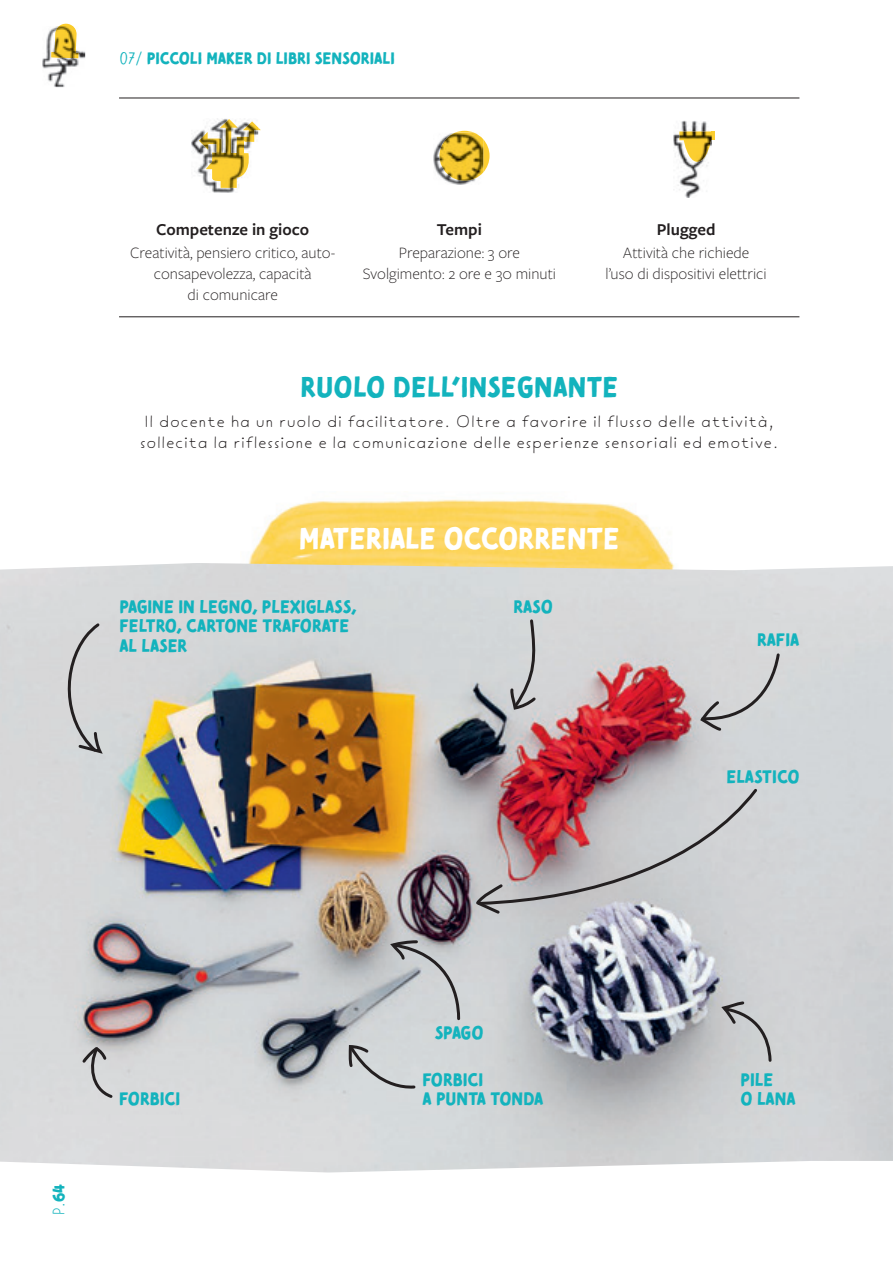
<style>
.page{position:relative;width:893px;height:1263px;background:#fff}
.page>*{position:absolute;margin:0;border:0;box-sizing:border-box;transform-origin:0 0}
.t1{font:30px "Tomarik Brush";color:#fff}
.t2{font:28.5px "Tomarik Brush";letter-spacing:.01em;color:#13b3bd}
.t3{font:18px/19.5px "Tomarik Brush";color:#13b3bd}
.t4{font:600 17.25px "Freight Sans Pro";color:#231f20}
.t5{font:300 16.5px/21px "Freight Sans Pro";color:#231f20;text-align:center}
.t6{font:16.5px/21px "Tomarik Extrovert";color:#231f20}
.t7{font:16.5px "Tomarik Brush";color:#13b3bd}
.t8{font:16.5px "Tomarik Extrovert";color:#13b3bd}
.s1{font-family:"Tomarik Introvert"}
.s2{font-family:"Tomarik Brush"}
</style>
<div class="page">
<img style="left:249px;top:499px;width:423px;height:64px">
<img style="left:0;top:563px;width:893px;height:609px">
<svg style="left:80px;top:1045px;width:35px;height:55px;background:#bdbebf"></svg>
<svg style="left:388px;top:939px;width:74px;height:83px;background:#bbbec0"></svg>
<svg style="left:347px;top:1043px;width:70px;height:47px;background:#c0c4c6"></svg>
<svg style="left:718px;top:999px;width:55px;height:64px;background:#bbbdbe"></svg>
<hr style="left:119px;top:98px;width:680px;height:1px;background:#231f20">
<hr style="left:119px;top:317px;width:680px;height:1px;background:#231f20">
<img style="left:433px;top:143px;width:42px;height:42px">
<svg style="left:455px;top:131px;width:34px;height:41px"></svg>
<img style="left:439px;top:133px;width:44px;height:48px">
<img style="left:191px;top:118px;width:44px;height:75px">
<img style="left:199px;top:119px;width:59px;height:69px">
<img style="left:673px;top:121px;width:36px;height:77px">
<svg style="left:712px;top:131px;width:3px;height:9px"></svg>
<img style="left:679px;top:131px;width:33px;height:31px">
<svg style="left:59px;top:621px;width:47px;height:135px;background:#c6c7c8"></svg>
<svg style="left:473px;top:786px;width:287px;height:130px;background:#bda9ae"></svg>
<svg style="left:698px;top:651px;width:84px;height:82px;background:#c8c9cb"></svg>
<svg style="left:509px;top:617px;width:29px;height:94px;background:#b9babc"></svg>
<svg style="left:59px;top:24px;width:14px;height:2px"></svg>
<img style="left:42px;top:29px;width:43px;height:58px">
<img style="left:51px;top:26px;width:27px;height:32px">
<p class="t7" style="left:119px;top:49px;width:277px"><span class="s1">07/</span> PICCOLI MAKER DI LIBRI SENSORIALI</p>
<p class="t4" style="left:156px;top:223px;width:154px">Competenze in gioco</p>
<p class="t5" style="left:130px;top:244px;width:207px">Creatività, pensiero critico, auto&shy;consapevolezza, capacità<br>di comunicare</p>
<p class="t4" style="left:437px;top:223px;width:46px">Tempi</p>
<p class="t5" style="left:363px;top:244px;width:195px">Preparazione: 3 ore<br>Svolgimento: 2 ore e 30 minuti</p>
<p class="t4" style="left:657px;top:223px;width:60px">Plugged</p>
<p class="t5" style="left:606px;top:244px;width:163px">Attività che richiede<br>l’uso di dispositivi elettrici</p>
<h2 class="t2" style="left:300px;top:371px;width:319px">RUOLO DELL’INSEGNANTE</h2>
<p class="t6" style="left:140px;top:413px;width:641px">Il docente ha un ruolo di facilitatore. Oltre a favorire il flusso delle attività, sollecita la riflessione e la comunicazione delle esperienze sensoriali ed emotive.</p>
<h1 class="t1" style="left:299px;top:521px;width:322px">MATERIALE OCCORRENTE</h1>
<p class="t3" style="left:119px;top:597px;width:239px">PAGINE IN LEGNO, PLEXIGLASS,<br>FELTRO, CARTONE TRAFORATE<br>AL LASER</p>
<p class="t3" style="left:513px;top:597px;width:41px">RASO</p>
<p class="t3" style="left:757px;top:630px;width:44px">RAFIA</p>
<p class="t3" style="left:726px;top:767px;width:74px">ELASTICO</p>
<p class="t8" style="left:53px;top:1216px;width:34px;rotate:-90deg">P.<span class="s2">64</span></p>
<p class="t3" style="left:119px;top:1089px;width:63px">FORBICI</p>
<p class="t3" style="left:435px;top:1023px;width:50px">SPAGO</p>
<p class="t3" style="left:422px;top:1070px;width:123px">FORBICI<br>A PUNTA TONDA</p>
<p class="t3" style="left:740px;top:1070px;width:57px">PILE<br>O LANA</p>
</div>
